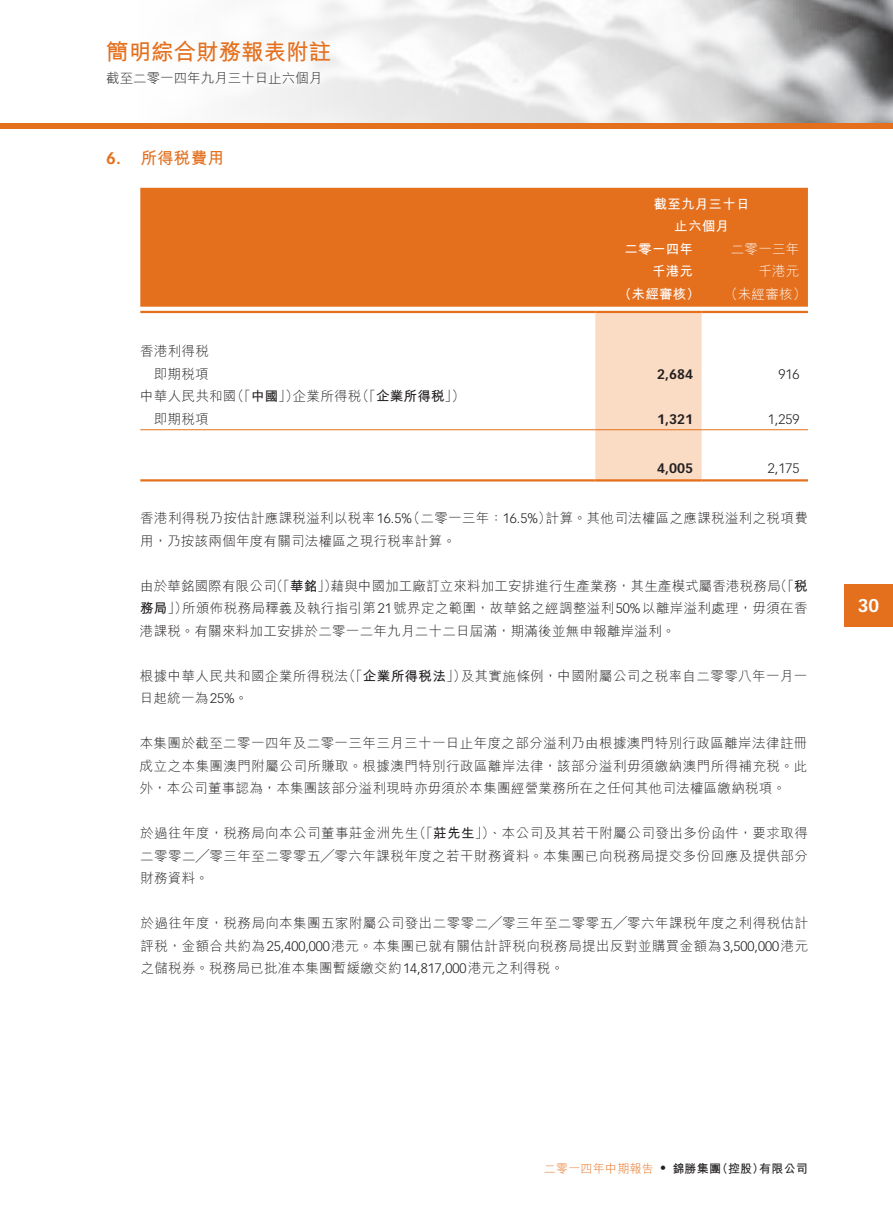
<style>
.page{position:relative;width:893px;height:1212px;background:#fff}
.page>*{position:absolute;margin:0;border:0;box-sizing:border-box;transform-origin:0 0}
.t1{font:700 22.5px "M Hei HK";color:#e4701e}
.t2{font:700 18px "Vectora LT Std";color:#fff}
.t3{font:700 16.5px "M Hei HK";letter-spacing:.02em;color:#e4701e}
.t4{font:700 16.5px "Vectora LT Std";color:#e4701e}
.t5{font:300 13.5px/22.5px "M Hei HK";letter-spacing:.025em;color:#231f20}
.t6{font:700 13.5px/22.5px "M Hei HK";letter-spacing:.02em;color:#fff;text-align:center}
.t7{font:700 13.5px "M Hei HK";letter-spacing:.03em;color:#231f20}
.t8{font:300 13.5px "M Hei HK";color:#231f20}
.t9{font:700 13.5px "Vectora LT Std";color:#231f20}
.t10{font:300 13.5px "M Hei HK";letter-spacing:.02em;color:#fff}
.t11{font:300 13.5px "Vectora LT Std";color:#231f20}
.t12{font:700 12px "M Hei HK";letter-spacing:.02em;color:#231f20}
.t13{font:300 12px "M Hei HK";letter-spacing:.02em;color:#e4701e}
.t14{font:300 12px "Vectora LT Std";color:#231f20}
.s1{font-weight:300}
.s2{font-weight:700}
.s3{font-family:"Vectora LT Std"}
</style>
<div class="page">
<img style="left:241px;top:0;width:652px;height:123px">
<div style="left:0;top:123px;width:893px;height:6px;background:#e4701e"></div>
<div style="left:844px;top:585px;width:49px;height:42px;background:#e4701e"></div>
<div style="left:140px;top:188px;width:668px;height:119px;background:#e4701e"></div>
<div style="left:595px;top:313px;width:107px;height:166px;background:#fadcc4"></div>
<hr style="left:140px;top:311px;width:455px;height:2px;background:#e4701e">
<hr style="left:595px;top:311px;width:107px;height:2px;background:#e4701e">
<hr style="left:702px;top:311px;width:106px;height:2px;background:#e4701e">
<hr style="left:140px;top:429px;width:455px;height:1px;background:#e4701e">
<hr style="left:595px;top:429px;width:107px;height:1px;background:#e4701e">
<hr style="left:702px;top:429px;width:106px;height:1px;background:#e4701e">
<hr style="left:140px;top:479px;width:455px;height:2px;background:#e4701e">
<hr style="left:595px;top:479px;width:107px;height:2px;background:#e4701e">
<hr style="left:702px;top:479px;width:106px;height:2px;background:#e4701e">
<h1 class="t1" style="left:106px;top:36px;width:226px">簡明綜合財務報表附註</h1>
<p class="t8" style="left:106px;top:71px;width:217px">截至二零一四年九月三十日止六個月</p>
<p class="t4" style="left:106px;top:148px;width:16px">6.</p>
<p class="t3" style="left:140px;top:146px;width:85px">所得稅費用</p>
<p class="t5" style="left:140px;top:340px;width:70px">香港利得稅</p>
<p class="t5" style="left:154px;top:362px;width:56px">即期稅項</p>
<p class="t7" style="left:356px;top:387px;width:111px"><span class="s1">（「</span>企業所得稅 <span class="s1">(「</span></p>
<p class="t5" style="left:231px;top:385px;width:69px">（「<span class="s2">中國</span>」）</p>
<p class="t5" style="left:140px;top:385px;width:98px">中華人民共和國</p>
<p class="t5" style="left:293px;top:385px;width:70px">企業所得稅</p>
<p class="t5" style="left:154px;top:407px;width:56px">即期稅項</p>
<p class="t6" style="left:654px;top:191px;width:98px">截至九月三十日止六個月</p>
<p class="t10" style="left:731px;top:242px;width:70px">二零一三年</p>
<p class="t6" style="left:624px;top:236px;width:70px">二零一四年</p>
<p class="t6" style="left:652px;top:259px;width:43px">千港元</p>
<p class="t10" style="left:758px;top:264px;width:43px">千港元</p>
<p class="t6" style="left:618px;top:281px;width:83px">（未經審核）</p>
<p class="t10" style="left:724px;top:287px;width:83px">（未經審核(</p>
<p class="t9" style="left:657px;top:366px;width:37px">2,684</p>
<p class="t11" style="left:778px;top:366px;width:23px">916</p>
<p class="t9" style="left:657px;top:411px;width:37px">1,321</p>
<p class="t11" style="left:768px;top:411px;width:33px">1,259</p>
<p class="t9" style="left:657px;top:460px;width:37px">4,005</p>
<p class="t5" style="left:546px;top:507px;width:263px">計算。其他司法權區之應課稅溢利之稅項費</p>
<p class="t11" style="left:768px;top:461px;width:33px">2,175</p>
<p class="t5" style="left:407px;top:507px;width:146px">（二零一三年：<span class="s3">16.5%</span>）</p>
<p class="t5" style="left:140px;top:507px;width:317px">香港利得稅乃按估計應課稅溢利以稅率<span class="s3">16.5%<br></span>用，乃按該兩個年度有關司法權區之現行稅率計算。</p>
<p class="t5" style="left:270px;top:574px;width:69px">（「<span class="s2">華銘</span>」）</p>
<p class="t5" style="left:774px;top:574px;width:35px">（「<span class="s2">稅</span></p>
<p class="t5" style="left:331px;top:574px;width:451px">藉與中國加工廠訂立來料加工安排進行生產業務，其生產模式屬香港稅務局</p>
<p class="t5" style="left:182px;top:574px;width:627px;text-indent:-42px">由於華銘國際有限公司<br>所頒佈稅務局釋義及執行指引第<span class="s3">21</span>號界定之範圍，故華銘之經調整溢利<span class="s3">50%</span>以離岸溢利處理，毋須在香</p>
<p class="t5" style="left:140px;top:597px;width:537px"><span class="s2">務局</span>」）<br>港課稅。有關來料加工安排於二零一二年九月二十二日屆滿，期滿後並無申報離岸溢利。</p>
<p class="t5" style="left:461px;top:664px;width:348px">及其實施條例，中國附屬公司之稅率自二零零八年一月一</p>
<p class="t7" style="left:342px;top:666px;width:125px"><span class="s1">（「</span>企業所得稅法<span class="s1">」）</span></p>
<p class="t5" style="left:140px;top:664px;width:210px">根據中華人民共和國企業所得稅法日起統一為<span class="s3">25%</span>。</p>
<p class="t5" style="left:140px;top:732px;width:669px;text-align:justify">本集團於截至二零一四年及二零一三年三月三十一日止年度之部分溢利乃由根據澳門特別行政區離岸法律註冊成立之本集團澳門附屬公司所賺取。根據澳門特別行政區離岸法律，該部分溢利毋須繳納澳門所得補充稅。此外，本公司董事認為，本集團該部分溢利現時亦毋須於本集團經營業務所在之任何其他司法權區繳納稅項。</p>
<p class="t5" style="left:413px;top:822px;width:397px">（「<span class="s2">莊先生</span>」）、本公司及其若干附屬公司發出多份函件，要求取得</p>
<p class="t5" style="left:140px;top:822px;width:669px">於過往年度，稅務局向本公司董事莊金洲先生<br>二零零二╱零三年至二零零五╱零六年課稅年度之若干財務資料。本集團已向稅務局提交多份回應及提供部分財務資料。</p>
<p class="t5" style="left:140px;top:912px;width:669px;text-align:justify">於過往年度，稅務局向本集團五家附屬公司發出二零零二╱零三年至二零零五╱零六年課稅年度之利得稅估計評稅，金額合共約為<span class="s3">25,400,000</span>港元。本集團已就有關估計評稅向稅務局提出反對並購買金額為<span class="s3">3,500,000</span>港元之儲稅券。稅務局已批准本集團暫緩繳交約<span class="s3">14,817,000</span>港元之利得稅。</p>
<h2 class="t2" style="left:858px;top:595px;width:23px">30</h2>
<p class="t13" style="left:544px;top:1162px;width:111px">二零一四年中期報告</p>
<p class="t12" style="left:672px;top:1160px;width:50px">錦勝集團</p>
<p class="t12" style="left:716px;top:1160px;width:50px">（控股）</p>
<p class="t12" style="left:759px;top:1160px;width:50px">有限公司</p>
<p class="t14" style="left:660px;top:1161px;width:7px">•</p>
</div>
